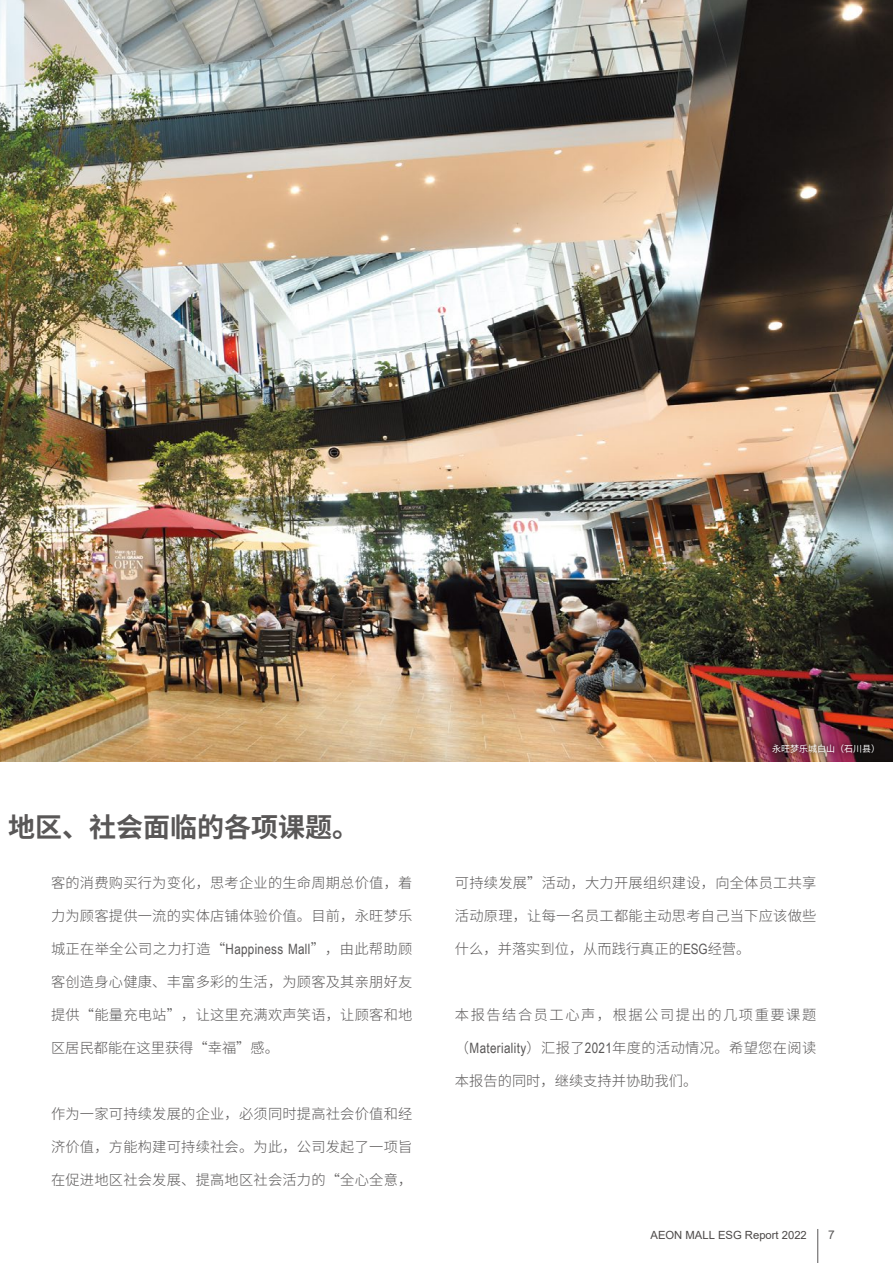
<style>
.page{position:relative;width:893px;height:1263px;background:#fff}
.page>*{position:absolute;margin:0;border:0;box-sizing:border-box;transform-origin:0 0}
.t1{font:700 27px "Source Han Sans CN";color:#595757}
.t2{font:300 14.25px "Source Han Sans CN";letter-spacing:.015em;color:#595757}
.t3{font:300 14.25px "Source Han Sans CN";letter-spacing:.105em;color:#595757}
.t4{font:12px "Arial";color:#595757}
.t5{font:11.25px "Arial";color:#4c4948}
.t6{font:9px "Source Han Sans CN";color:#fff}
.s1{font-family:"Arial Narrow";font-weight:400}
</style>
<div class="page">
<img style="left:0;top:0;width:893px;height:761px">
<img style="left:766px;top:737px;width:115px;height:22px">
<hr style="left:817px;top:1229px;width:1px;height:34px;background:#595757">
<h1 class="t1" style="left:8px;top:811px;width:353px">地区、社会面临的各项课题。</h1>
<p class="t2" style="left:51px;top:874px;width:363px">客的消费购买行为变化，思考企业的生命周期总价值，着</p>
<p class="t2" style="left:51px;top:907px;width:363px">力为顾客提供一流的实体店铺体验价值。目前，永旺梦乐</p>
<p class="t2" style="left:51px;top:940px;width:363px">城正在举全公司之力打造“<span class="s1">Happiness Mall</span>”，由此帮助顾</p>
<p class="t2" style="left:51px;top:973px;width:363px">客创造身心健康、丰富多彩的生活，为顾客及其亲朋好友</p>
<p class="t2" style="left:51px;top:1006px;width:363px">提供“能量充电站”，让这里充满欢声笑语，让顾客和地</p>
<p class="t2" style="left:51px;top:1039px;width:229px">区居民都能在这里获得“幸福”感。</p>
<p class="t2" style="left:51px;top:1105px;width:363px">作为一家可持续发展的企业，必须同时提高社会价值和经</p>
<p class="t2" style="left:51px;top:1138px;width:363px">济价值，方能构建可持续社会。为此，公司发起了一项旨</p>
<p class="t2" style="left:51px;top:1171px;width:363px">在促进地区社会发展、提高地区社会活力的“全心全意，</p>
<p class="t6" style="left:772px;top:743px;width:109px">永旺梦乐城白山（石川县）</p>
<p class="t2" style="left:455px;top:874px;width:363px">可持续发展”活动，大力开展组织建设，向全体员工共享</p>
<p class="t2" style="left:455px;top:907px;width:363px">活动原理，让每一名员工都能主动思考自己当下应该做些</p>
<p class="t2" style="left:455px;top:940px;width:297px">什么，并落实到位，从而践行真正的<span class="s1">ESG</span>经营。</p>
<p class="t3" style="left:455px;top:1006px;width:363px">本报告结合员工心声，根据公司提出的几项重要课题</p>
<p class="t2" style="left:455px;top:1039px;width:363px">（<span class="s1">Materiality</span>）汇报了<span class="s1">2021</span>年度的活动情况。希望您在阅读</p>
<p class="t2" style="left:455px;top:1072px;width:244px">本报告的同时，继续支持并协助我们。</p>
<p class="t5" style="left:650px;top:1227px;width:158px">AEON MALL ESG Report 2022</p>
<p class="t4" style="left:828px;top:1226px;width:8px">7</p>
</div>
